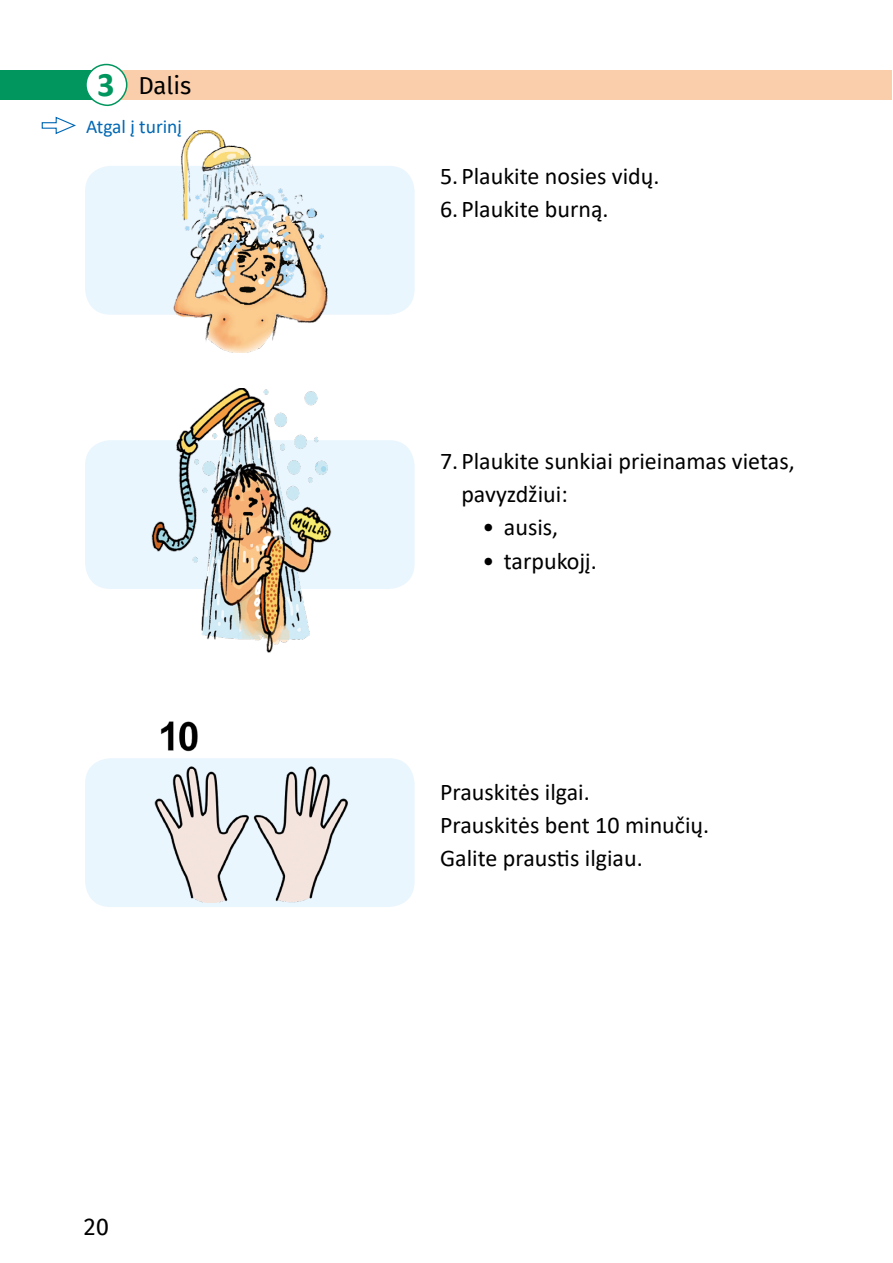
<style>
.page{position:relative;width:893px;height:1263px;background:#fff}
.page>*{position:absolute;margin:0;border:0;box-sizing:border-box;transform-origin:0 0}
.t1{font:24px/33px "Calibri";color:#000}
.t2{font:24px "Fira Sans";color:#000}
.t3{font:19.5px "Calibri";color:#0068b4}
.s1{font-family:"Calibri";font-weight:700;font-size:34.5px;color:#00965e}
</style>
<div class="page">
<div style="left:0;top:70px;width:122px;height:30px;background:#00965e"></div>
<div style="left:117px;top:70px;width:775px;height:30px;background:#fbceab"></div>
<svg style="left:86px;top:63px;width:42px;height:44px"></svg>
<svg style="left:41px;top:116px;width:35px;height:19px"></svg>
<div style="left:85px;top:166px;width:330px;height:149px;background:#eaf6fe;border-radius:26px"></div>
<img style="left:173px;top:130px;width:155px;height:223px">
<div style="left:85px;top:440px;width:330px;height:149px;background:#eaf6fe;border-radius:26px"></div>
<div style="left:85px;top:758px;width:330px;height:149px;background:#eaf6fe;border-radius:26px"></div>
<img style="left:154px;top:722px;width:194px;height:181px">
<img style="left:151px;top:388px;width:181px;height:265px">
<p class="t2" style="left:97px;top:68px;width:96px"><span class="s1">3</span> Dalis</p>
<p class="t3" style="left:86px;top:113px;width:97px">Atgal į turinį</p>
<p class="t2" style="left:84px;top:1209px;width:27px">20</p>
<p class="t1" style="left:440px;top:159px;width:221px">5.Plaukite nosies vidų.<br>6.Plaukite burną.</p>
<p class="t1" style="left:461px;top:444px;width:335px;text-indent:-21px">7.Plaukite sunkiai prieinamas vietas, pavyzdžiui:</p>
<p class="t1" style="left:483px;top:510px;width:77px">• ausis,</p>
<p class="t1" style="left:483px;top:543px;width:116px">• tarpukojį.</p>
<p class="t1" style="left:440px;top:774px;width:271px">Prauskitės ilgai.<br>Prauskitės bent 10 minučių.<br>Galite praustis ilgiau.</p>
</div>
